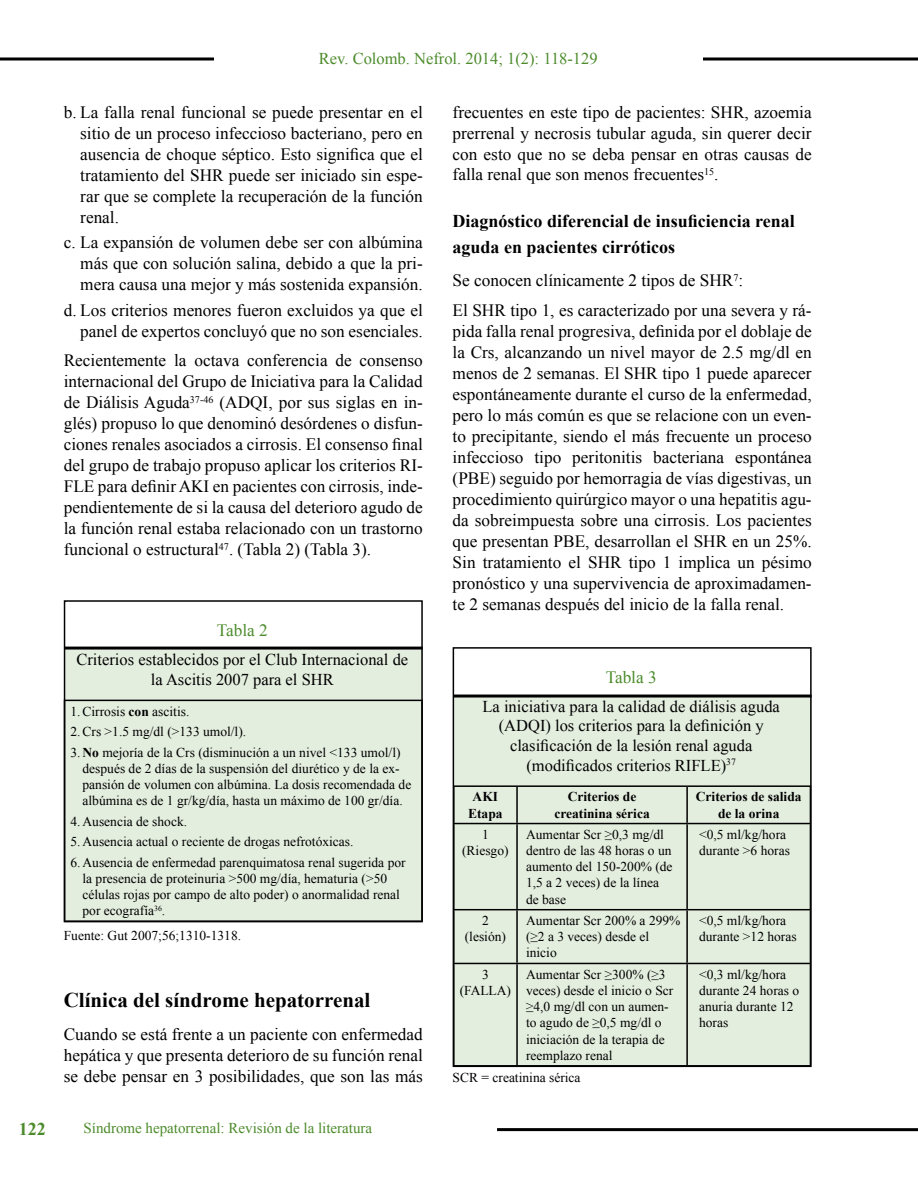
<style>
.page{position:relative;width:918px;height:1188px;background:#fff}
.page>*{position:absolute;margin:0;border:0;box-sizing:border-box;transform-origin:0 0}
.t1{font:700 21px "Times New Roman";color:#000}
.t2{font:700 18px/25.2px "Times New Roman";color:#000}
.t3{font:700 18px "Times New Roman";color:#4c8b2b}
.t4{font:17.25px/21px "Times New Roman";color:#000;text-align:justify}
.t5{font:17.25px "Times New Roman";color:#4c8b2b}
.t6{font:16.5px/19.8px "Times New Roman";color:#000;text-align:center}
.t7{font:16.5px "Times New Roman";color:#4c8b2b}
.t8{font:15px "Times New Roman";color:#4c8b2b}
.t9{font:13.5px/16.2px "Times New Roman";color:#000}
.t10{font:700 13.5px/16.2px "Times New Roman";color:#000;text-align:center}
.s1{font-style:inherit}
.s2{font-weight:700}
</style>
<div class="page">
<hr style="left:0;top:57px;width:918px;height:3px;background:#000">
<div style="left:214px;top:52px;width:489px;height:19px;background:#fff"></div>
<hr style="left:497px;top:1128px;width:421px;height:3px;background:#000">
<div style="left:64px;top:650px;width:358px;height:271px;background:#e4eedf"></div>
<hr style="left:65px;top:647px;width:358px;height:3px;background:#000">
<hr style="left:64px;top:700px;width:359px;height:1px;background:#000">
<hr style="left:64px;top:701px;width:1px;height:219px;background:#000">
<hr style="left:421px;top:701px;width:2px;height:219px;background:#000">
<hr style="left:64px;top:920px;width:359px;height:2px;background:#000">
<div style="left:453px;top:697px;width:358px;height:368px;background:#e4eedf"></div>
<hr style="left:453px;top:695px;width:359px;height:3px;background:#000">
<div style="left:453px;top:647px;width:359px;height:420px;border:2px solid #000"></div>
<hr style="left:453px;top:785px;width:64px;height:2px;background:#000">
<hr style="left:453px;top:787px;width:2px;height:36px;background:#000">
<hr style="left:517px;top:785px;width:170px;height:2px;background:#000">
<hr style="left:516px;top:787px;width:2px;height:36px;background:#000">
<hr style="left:687px;top:785px;width:124px;height:2px;background:#000">
<hr style="left:686px;top:787px;width:2px;height:36px;background:#000">
<hr style="left:810px;top:787px;width:1px;height:36px;background:#000">
<hr style="left:453px;top:823px;width:64px;height:1px;background:#000">
<hr style="left:453px;top:824px;width:2px;height:85px;background:#000">
<hr style="left:517px;top:823px;width:170px;height:1px;background:#000">
<hr style="left:516px;top:824px;width:2px;height:85px;background:#000">
<hr style="left:687px;top:823px;width:124px;height:1px;background:#000">
<hr style="left:686px;top:824px;width:2px;height:85px;background:#000">
<hr style="left:810px;top:824px;width:1px;height:85px;background:#000">
<hr style="left:453px;top:909px;width:64px;height:1px;background:#000">
<hr style="left:453px;top:910px;width:2px;height:53px;background:#000">
<hr style="left:517px;top:909px;width:170px;height:1px;background:#000">
<hr style="left:516px;top:910px;width:2px;height:53px;background:#000">
<hr style="left:687px;top:909px;width:124px;height:1px;background:#000">
<hr style="left:686px;top:910px;width:2px;height:53px;background:#000">
<hr style="left:810px;top:910px;width:1px;height:53px;background:#000">
<hr style="left:453px;top:963px;width:64px;height:1px;background:#000">
<hr style="left:453px;top:964px;width:2px;height:101px;background:#000">
<hr style="left:517px;top:963px;width:170px;height:1px;background:#000">
<hr style="left:516px;top:964px;width:2px;height:101px;background:#000">
<hr style="left:687px;top:963px;width:124px;height:1px;background:#000">
<hr style="left:686px;top:964px;width:2px;height:101px;background:#000">
<hr style="left:810px;top:964px;width:1px;height:101px;background:#000">
<hr style="left:453px;top:1065px;width:64px;height:2px;background:#000">
<hr style="left:517px;top:1065px;width:170px;height:2px;background:#000">
<hr style="left:687px;top:1065px;width:124px;height:2px;background:#000">
<p class="t7" style="left:319px;top:47px;width:280px">Rev. Colomb. Nefrol. <span class="s1">2014; 1(2): 118-129</span></p>
<p class="t4" style="left:80px;top:102px;width:344px;text-indent:-17px">b. La falla renal funcional se puede presentar en el sitio de un proceso infeccioso bacteriano, pero en ausencia de choque séptico. Esto significa que el tratamiento del SHR puede ser iniciado sin espe&shy;rar que se complete la recuperación de la función renal.</p>
<p class="t4" style="left:80px;top:232px;width:344px;text-indent:-17px">c. La expansión de volumen debe ser con albúmina más que con solución salina, debido a que la pri&shy;mera causa una mejor y más sostenida expansión.</p>
<p class="t4" style="left:64px;top:299px;width:361px;text-align:right">d. Los criterios menores fueron excluidos ya que el panel de expertos concluyó que no son esenciales.</p>
<p class="t4" style="left:64px;top:350px;width:361px">Recientemente la octava conferencia de consenso internacional del Grupo de Iniciativa para la Calidad de Diálisis Aguda<sup>37-46</sup> (ADQI, por sus siglas en in&shy;glés) propuso lo que denominó desórdenes o disfun&shy;ciones renales asociados a cirrosis. El consenso final del grupo de trabajo propuso aplicar los criterios RI-FLE para definir AKI en pacientes con cirrosis, inde&shy;pendientemente de si la causa del deterioro agudo de la función renal estaba relacionado con un trastorno funcional o estructural<sup>47</sup>. (Tabla 2) (Tabla 3).</p>
<p class="t5" style="left:217px;top:619px;width:53px">Tabla 2</p>
<p class="t6" style="left:76px;top:649px;width:333px">Criterios establecidos por el Club Internacional de la Ascitis 2007 para el SHR</p>
<p class="t9" style="left:71px;top:701px;width:332px;line-height:20.4px">1.Cirrosis <span class="s2">con</span> ascitis.<br>2.Crs &gt;1.5 mg/dl (&gt;133 umol/l).<br>3.<span class="s2">No</span> mejoría de la Crs (disminución a un nivel &lt;133 umol/l)</p>
<p class="t9" style="left:83px;top:760px;width:330px">después de 2 días de la suspensión del diurético y de la ex&shy;pansión de volumen con albúmina. La dosis recomendada de albúmina es de 1 gr/kg/día, hasta un máximo de 100 gr/día.</p>
<p class="t9" style="left:71px;top:811px;width:337px;line-height:20.4px">4.Ausencia de shock.<br>5.Ausencia actual o reciente de drogas nefrotóxicas.<br>6.Ausencia de enfermedad parenquimatosa renal sugerida por</p>
<p class="t9" style="left:83px;top:870px;width:319px">la presencia de proteinuria &gt;500 mg/día, hematuria (&gt;50 células rojas por campo de alto poder) o anormalidad renal por ecografía<sup>36</sup>.</p>
<p class="t9" style="left:64px;top:927px;width:179px">Fuente: Gut 2007;56;1310-1318.</p>
<p class="t1" style="left:64px;top:985px;width:308px">Clínica del síndrome hepatorrenal</p>
<p class="t4" style="left:64px;top:1024px;width:361px">Cuando se está frente a un paciente con enfermedad hepática y que presenta deterioro de su función renal se debe pensar en 3 posibilidades, que son las más</p>
<p class="t3" style="left:19px;top:1117px;width:29px">122</p>
<p class="t8" style="left:84px;top:1118px;width:290px">Síndrome hepatorrenal: Revisión de la literatura</p>
<p class="t4" style="left:453px;top:102px;width:361px">frecuentes en este tipo de pacientes: SHR, azoemia prerrenal y necrosis tubular aguda, sin querer decir con esto que no se deba pensar en otras causas de falla renal que son menos frecuentes<sup>15</sup>.</p>
<p class="t2" style="left:453px;top:208px;width:344px">Diagnóstico diferencial de insuficiencia renal aguda en pacientes cirróticos</p>
<p class="t4" style="left:453px;top:266px;width:361px;line-height:29.5px">Se conocen clínicamente 2 tipos de SHR<sup>7</sup>:<br>El SHR tipo 1, es caracterizado por una severa y rá-</p>
<p class="t4" style="left:453px;top:320px;width:361px">pida falla renal progresiva, definida por el doblaje de la Crs, alcanzando un nivel mayor de 2.5 mg/dl en menos de 2 semanas. El SHR tipo 1 puede aparecer espontáneamente durante el curso de la enfermedad, pero lo más común es que se relacione con un even&shy;to precipitante, siendo el más frecuente un proceso infeccioso tipo peritonitis bacteriana espontánea (PBE) seguido por hemorragia de vías digestivas, un procedimiento quirúrgico mayor o una hepatitis agu&shy;da sobreimpuesta sobre una cirrosis. Los pacientes que presentan PBE, desarrollan el SHR en un 25%.<br>Sin tratamiento el SHR tipo 1 implica un pésimo pronóstico y una supervivencia de aproximadamen&shy;te 2 semanas después del inicio de la falla renal.</p>
<p class="t5" style="left:606px;top:666px;width:53px">Tabla 3</p>
<p class="t6" style="left:483px;top:696px;width:299px">La iniciativa para la calidad de diálisis aguda (ADQI) los criterios para la definición y clasificación de la lesión renal aguda (modificados criterios RIFLE)<sup>37</sup></p>
<p class="t10" style="left:468px;top:788px;width:36px">AKI<br>Etapa</p>
<p class="t10" style="left:554px;top:788px;width:97px">Criterios de creatinina sérica</p>
<p class="t10" style="left:696px;top:788px;width:107px">Criterios de salida de la orina</p>
<p class="t9" style="left:462px;top:826px;width:48px;text-align:center">1 (Riesgo)</p>
<p class="t9" style="left:526px;top:826px;width:148px">Aumentar Scr ≥0,3 mg/dl dentro de las 48 horas o un aumento del 150-200% (de<br>1,5 a 2 veces) de la línea de base</p>
<p class="t9" style="left:699px;top:826px;width:92px">&lt;0,5 ml/kg/hora durante &gt;6 horas</p>
<p class="t9" style="left:465px;top:912px;width:43px;text-align:center">2 (lesión)</p>
<p class="t9" style="left:526px;top:912px;width:156px">Aumentar Scr 200% a 299% (≥2 a 3 veces) desde el inicio</p>
<p class="t9" style="left:699px;top:912px;width:99px">&lt;0,5 ml/kg/hora durante &gt;12 horas</p>
<p class="t9" style="left:460px;top:966px;width:53px;text-align:center">3 (FALLA)</p>
<p class="t9" style="left:526px;top:966px;width:149px">Aumentar Scr ≥300% (≥3 veces) desde el inicio o Scr ≥4,0 mg/dl con un aumen&shy;to agudo de ≥0,5 mg/dl o iniciación de la terapia de reemplazo renal</p>
<p class="t9" style="left:699px;top:966px;width:102px">&lt;0,3 ml/kg/hora durante 24 horas o anuria durante 12 horas</p>
<p class="t9" style="left:453px;top:1069px;width:129px">SCR = creatinina sérica</p>
</div>
